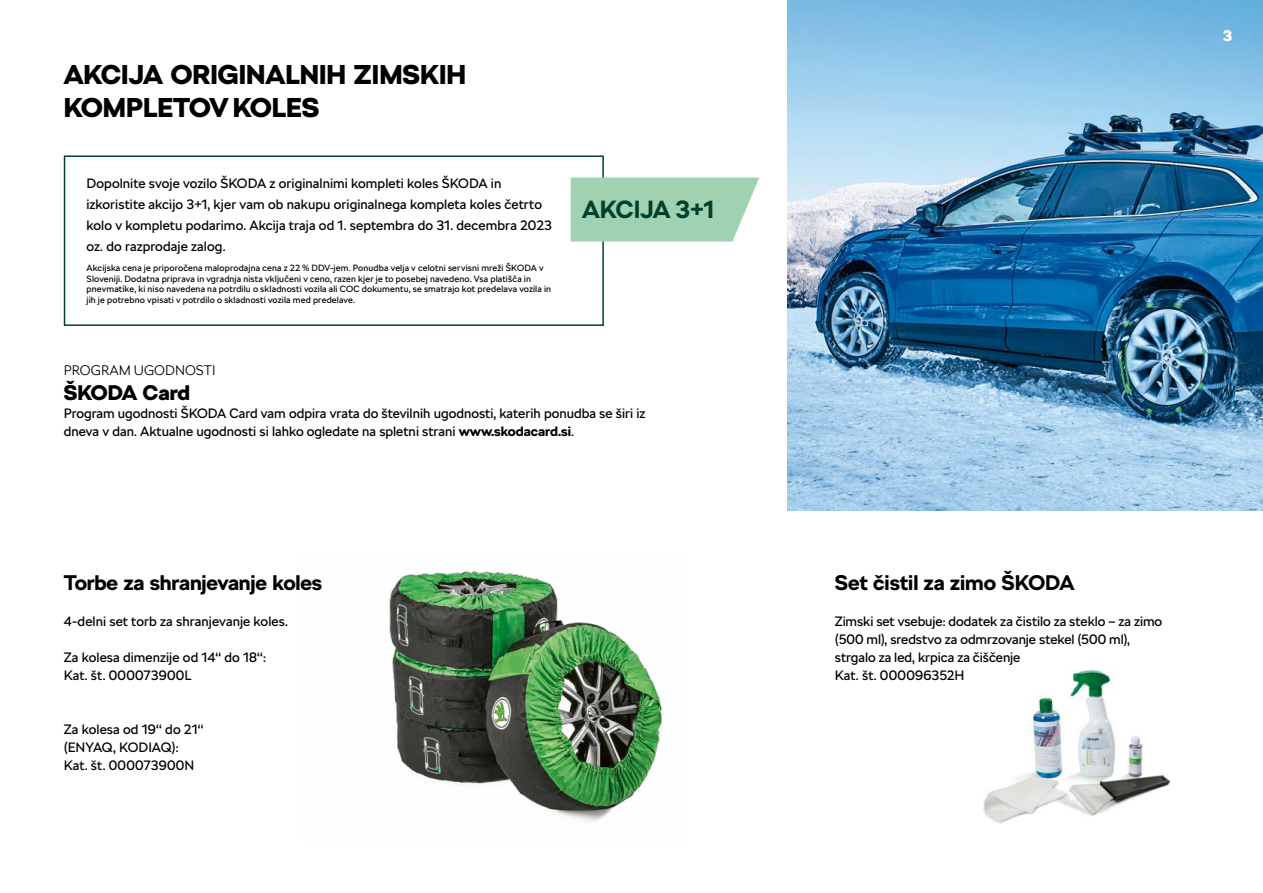
<style>
.page{position:relative;width:1263px;height:893px;background:#fff}
.page>*{position:absolute;margin:0;border:0;box-sizing:border-box;transform-origin:0 0}
.t1{font:900 27px/32.4px "SKODA Next";color:#000}
.t2{font:700 24.6px "SKODA Next";letter-spacing:-.02em;color:#00412d}
.t3{font:700 21px "SKODA Next";letter-spacing:-.01em;color:#000}
.t4{font:900 21px "SKODA Next";color:#000}
.t5{font:700 15px "SKODA Next";color:#fff}
.t6{font:13.5px/18px "SKODA Next";color:#000}
.t7{font:300 13.5px "SKODA Next";color:#000}
.t8{font:9px/10.8px "SKODA Next";letter-spacing:.015em;color:#000}
.s1{font-weight:700}
</style>
<div class="page">
<img style="left:788px;top:0;width:475px;height:511px">
<img style="left:389px;top:570px;width:273px;height:252px">
<img style="left:983px;top:670px;width:186px;height:153px">
<div style="left:64px;top:155px;width:540px;height:171px;border:2px solid #00412d"></div>
<svg style="left:571px;top:178px;width:188px;height:64px;background:#a7d5b7"></svg>
<h1 class="t1" style="left:64px;top:59px;width:404px">AKCIJA ORIGINALNIH ZIMSKIH<br>KOMPLETOV KOLES</h1>
<p class="t6" style="left:87px;top:173px;width:467px;line-height:21px">Dopolnite svoje vozilo ŠKODA z originalnimi kompleti koles ŠKODA in izkoristite akcijo 3+1, kjer vam ob nakupu originalnega kompleta koles četrto kolo v kompletu podarimo. Akcija traja od 1. septembra do 31. decembra 2023 oz. do razprodaje zalog.</p>
<p class="t8" style="left:87px;top:262px;width:466px">Akcijska cena je priporočena maloprodajna cena z 22 % DDV-jem. Ponudba velja v celotni servisni mreži ŠKODA v Sloveniji. Dodatna priprava in vgradnja nista vključeni v ceno, razen kjer je to posebej navedeno. Vsa platišča in pnevmatike, ki niso navedena na potrdilu o skladnosti vozila ali COC dokumentu, se smatrajo kot predelava vozila in jih je potrebno vpisati v potrdilo o skladnosti vozila med predelave.</p>
<h2 class="t2" style="left:582px;top:195px;width:133px">AKCIJA 3+1</h2>
<p class="t7" style="left:64px;top:361px;width:153px">PROGRAM UGODNOSTI</p>
<h3 class="t4" style="left:64px;top:380px;width:128px">ŠKODA Card</h3>
<p class="t6" style="left:64px;top:404px;width:583px">Program ugodnosti ŠKODA Card vam odpira vrata do številnih ugodnosti, katerih ponudba se širi iz dneva v dan. Aktualne ugodnosti si lahko ogledate na spletni strani <span class="s1">www.skodacard.si</span>.</p>
<h3 class="t3" style="left:64px;top:570px;width:260px">Torbe za shranjevanje koles</h3>
<p class="t6" style="left:64px;top:612px;width:226px">4-delni set torb za shranjevanje koles.</p>
<p class="t6" style="left:64px;top:648px;width:204px">Za kolesa dimenzije od 14‘‘ do 18‘‘:<br>Kat. št. 000073900L</p>
<p class="t6" style="left:64px;top:720px;width:141px">Za kolesa od 19‘‘ do 21‘‘ (ENYAQ, KODIAQ):<br>Kat. št. 000073900N</p>
<p class="t5" style="left:1223px;top:27px;width:10px">3</p>
<h3 class="t3" style="left:835px;top:570px;width:241px">Set čistil za zimo ŠKODA</h3>
<p class="t6" style="left:835px;top:612px;width:329px">Zimski set vsebuje: dodatek za čistilo za steklo – za zimo (500 ml), sredstvo za odmrzovanje stekel (500 ml), strgalo za led, krpica za čiščenje<br>Kat. št. 000096352H</p>
</div>
